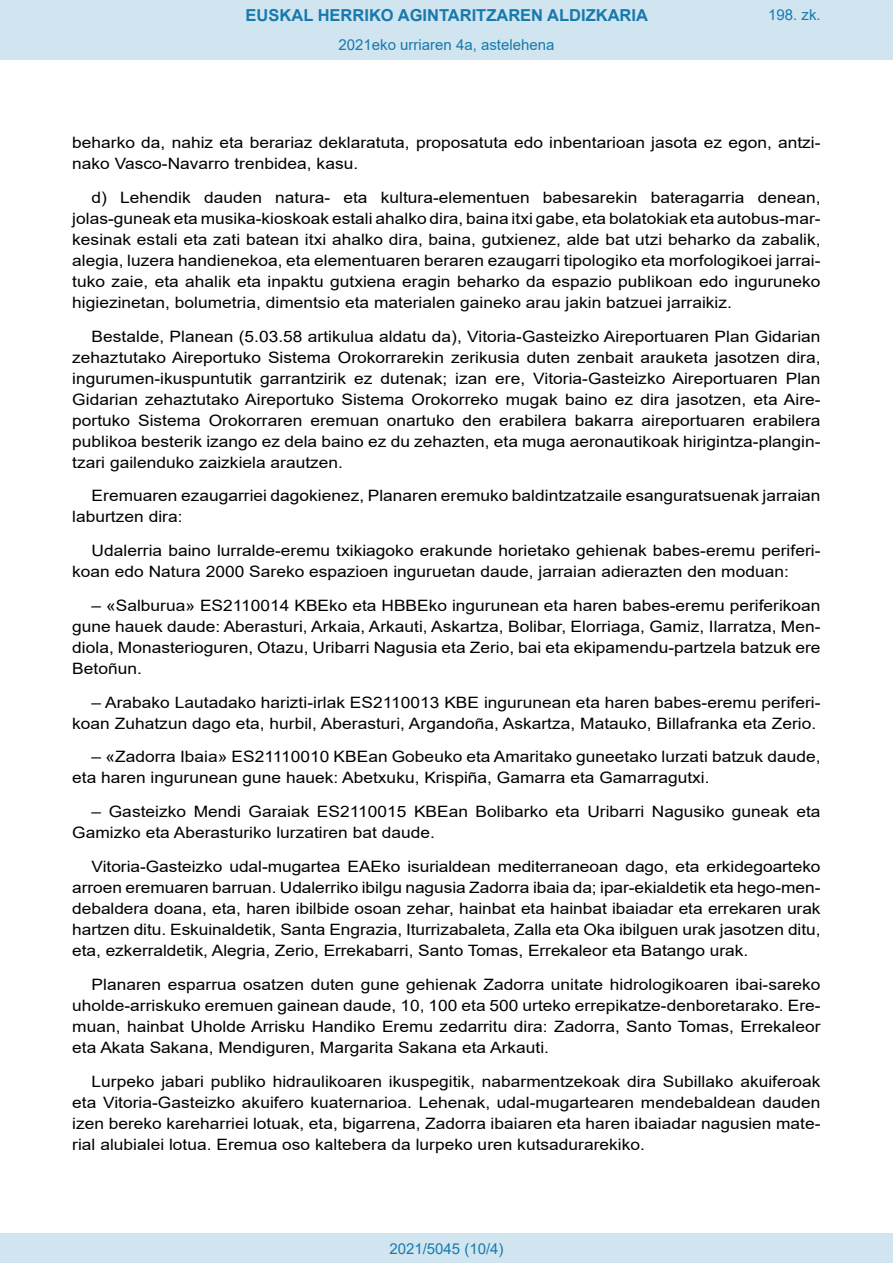
<style>
.page{position:relative;width:893px;height:1263px;background:#fff}
.page>*{position:absolute;margin:0;border:0;box-sizing:border-box;transform-origin:0 0}
.t1{font:700 16.5px "Arial";color:#1879ad}
.BOPVDetalle{font:15.6px/21px "Arial";color:#000;text-align:justify;scale:1.11 1}
.Paginacion_Centro{font:15px "Arial";color:#1879ad}
</style>
<div class="page">
<div style="left:0;top:0;width:893px;height:60px;background:#d0e5f0"></div>
<div style="left:0;top:1233px;width:893px;height:30px;background:#d0e5f0"></div>
<p class="t1" style="left:246px;top:3px;width:404px">EUSKAL HERRIKO AGINTARITZAREN ALDIZKARIA</p>
<p class="Paginacion_Centro" style="left:338px;top:35px;width:217px">2021eko urriaren 4a, astelehena</p>
<p class="Paginacion_Centro" style="left:768px;top:5px;width:54px">198. zk.</p>
<p class="BOPVDetalle" style="left:72px;top:132px;width:676px">beharko da, nahiz eta berariaz deklaratuta, proposatuta edo inbentarioan jasota ez egon, antzi&shy;nako Vasco-Navarro trenbidea, kasu.</p>
<p class="BOPVDetalle" style="left:72px;top:187px;width:676px;text-indent:19px">d) Lehendik dauden natura- eta kultura-elementuen babesarekin bateragarria denean, jolas-guneak eta musika-kioskoak estali ahalko dira, baina itxi gabe, eta bolatokiak eta autobus-mar&shy;kesinak estali eta zati batean itxi ahalko dira, baina, gutxienez, alde bat utzi beharko da zabalik, alegia, luzera handienekoa, eta elementuaren beraren ezaugarri tipologiko eta morfologikoei jarrai&shy;tuko zaie, eta ahalik eta inpaktu gutxiena eragin beharko da espazio publikoan edo inguruneko higiezinetan, bolumetria, dimentsio eta materialen gaineko arau jakin batzuei jarraikiz.</p>
<p class="BOPVDetalle" style="left:72px;top:326px;width:676px;text-indent:19px">Bestalde, Planean (5.03.58 artikulua aldatu da), Vitoria-Gasteizko Aireportuaren Plan Gidarian zehaztutako Aireportuko Sistema Orokorrarekin zerikusia duten zenbait arauketa jasotzen dira, ingurumen-ikuspuntutik garrantzirik ez dutenak; izan ere, Vitoria-Gasteizko Aireportuaren Plan Gidarian zehaztutako Aireportuko Sistema Orokorreko mugak baino ez dira jasotzen, eta Aire&shy;portuko Sistema Orokorraren eremuan onartuko den erabilera bakarra aireportuaren erabilera publikoa besterik izango ez dela baino ez du zehazten, eta muga aeronautikoak hirigintza-plangin&shy;tzari gailenduko zaizkiela arautzen.</p>
<p class="BOPVDetalle" style="left:72px;top:485px;width:676px;text-indent:19px">Eremuaren ezaugarriei dagokienez, Planaren eremuko baldintzatzaile esanguratsuenak jarraian laburtzen dira:</p>
<p class="BOPVDetalle" style="left:72px;top:540px;width:676px;text-indent:19px">Udalerria baino lurralde-eremu txikiagoko erakunde horietako gehienak babes-eremu periferi&shy;koan edo Natura 2000 Sareko espazioen inguruetan daude, jarraian adierazten den moduan:</p>
<p class="BOPVDetalle" style="left:72px;top:595px;width:676px;text-indent:19px">– «Salburua» ES2110014 KBEko eta HBBEko ingurunean eta haren babes-eremu periferikoan gune hauek daude: Aberasturi, Arkaia, Arkauti, Askartza, Bolibar, Elorriaga, Gamiz, Ilarratza, Men&shy;diola, Monasterioguren, Otazu, Uribarri Nagusia eta Zerio, bai eta ekipamendu-partzela batzuk ere Betoñun.</p>
<p class="BOPVDetalle" style="left:72px;top:692px;width:676px;text-align:right">– Arabako Lautadako harizti-irlak ES2110013 KBE ingurunean eta haren babes-eremu periferi&shy;koan Zuhatzun dago eta, hurbil, Aberasturi, Argandoña, Askartza, Matauko, Billafranka eta Zerio.</p>
<p class="BOPVDetalle" style="left:72px;top:746px;width:676px;text-indent:19px">– «Zadorra Ibaia» ES21110010 KBEan Gobeuko eta Amaritako guneetako lurzati batzuk daude, eta haren ingurunean gune hauek: Abetxuku, Krispiña, Gamarra eta Gamarragutxi.</p>
<p class="BOPVDetalle" style="left:72px;top:801px;width:676px;text-indent:19px">– Gasteizko Mendi Garaiak ES2110015 KBEan Bolibarko eta Uribarri Nagusiko guneak eta<br>Gamizko eta Aberasturiko lurzatiren bat daude.</p>
<p class="BOPVDetalle" style="left:72px;top:856px;width:676px;text-indent:19px">Vitoria-Gasteizko udal-mugartea EAEko isurialdean mediterraneoan dago, eta erkidegoarteko arroen eremuaren barruan. Udalerriko ibilgu nagusia Zadorra ibaia da; ipar-ekialdetik eta hego-men&shy;debaldera doana, eta, haren ibilbide osoan zehar, hainbat eta hainbat ibaiadar eta errekaren urak hartzen ditu. Eskuinaldetik, Santa Engrazia, Iturrizabaleta, Zalla eta Oka ibilguen urak jasotzen ditu, eta, ezkerraldetik, Alegria, Zerio, Errekabarri, Santo Tomas, Errekaleor eta Batango urak.</p>
<p class="BOPVDetalle" style="left:72px;top:974px;width:676px;text-indent:19px">Planaren esparrua osatzen duten gune gehienak Zadorra unitate hidrologikoaren ibai-sareko uholde-arriskuko eremuen gainean daude, 10, 100 eta 500 urteko errepikatze-denboretarako. Ere&shy;muan, hainbat Uholde Arrisku Handiko Eremu zedarritu dira: Zadorra, Santo Tomas, Errekaleor eta Akata Sakana, Mendiguren, Margarita Sakana eta Arkauti.</p>
<p class="BOPVDetalle" style="left:72px;top:1070px;width:676px;text-indent:19px">Lurpeko jabari publiko hidraulikoaren ikuspegitik, nabarmentzekoak dira Subillako akuiferoak eta Vitoria-Gasteizko akuifero kuaternarioa. Lehenak, udal-mugartearen mendebaldean dauden izen bereko kareharriei lotuak, eta, bigarrena, Zadorra ibaiaren eta haren ibaiadar nagusien mate&shy;rial alubialei lotua. Eremua oso kaltebera da lurpeko uren kutsadurarekiko.</p>
<p class="Paginacion_Centro" style="left:389px;top:1238px;width:116px">2021/5045 (10/4)</p>
</div>
